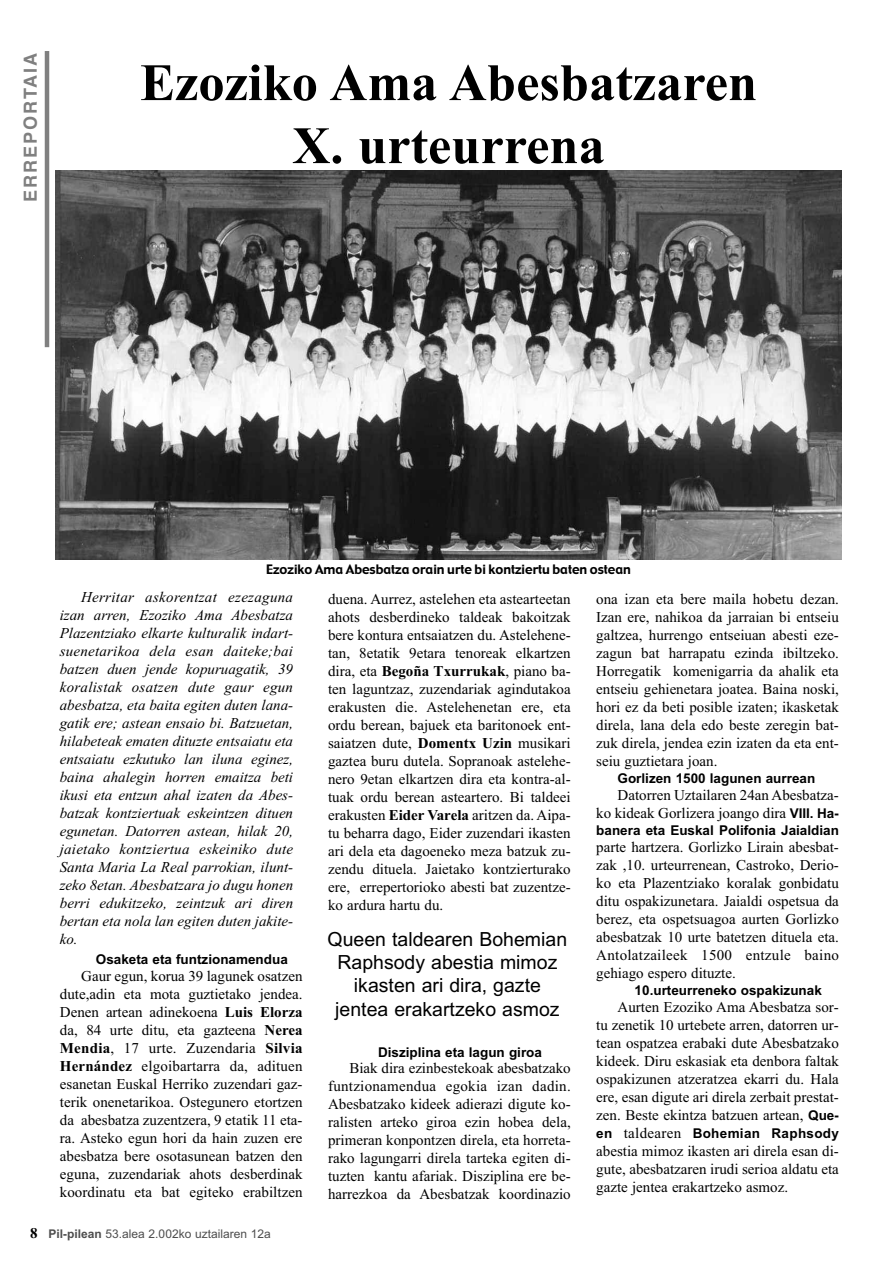
<style>
.page{position:relative;width:893px;height:1263px;background:#fff}
.page>*{position:absolute;margin:0;border:0;box-sizing:border-box;transform-origin:0 0}
.t1{font:700 52.5px/63px "Times New Roman";color:#000;text-align:center}
.t2{font:19.5px/23.4px "Arial";color:#000;text-align:center}
.t3{font:700 18px "Helvetica";letter-spacing:.11em;color:#808080}
.t4{font:15px/18px "Times New Roman";color:#000;text-align:justify}
.t5{font:italic 15px/18px "Times New Roman";color:#000;text-align:justify}
.t6{font:700 13.5px "Arial";color:#000}
.t7{font:700 13.5px "Arial";letter-spacing:.02em;color:#000}
.t8{font:12.75px "Gadget";color:#000}
.t9{font:12px "Arial";color:#4d4d4d}
.s1{font-weight:700}
.s2{font-family:"Arial";font-weight:700;font-size:13.5px}
.s3{font-family:"Times New Roman";font-weight:400;font-size:15px}
.s4{font-family:"Times New Roman";font-weight:700;font-size:15px;color:#000}
</style>
<div class="page">
<hr style="left:45px;top:51px;width:4px;height:296px;background:#808080">
<img style="left:55px;top:170px;width:787px;height:390px">
<p class="t3" style="left:20px;top:202px;width:151px;rotate:-90deg">ERREPORTAIA</p>
<h1 class="t1" style="left:140px;top:50px;width:619px">Ezoziko Ama Abesbatzaren<br>X. urteurrena</h1>
<p class="t8" style="left:266px;top:563px;width:366px">Ezoziko Ama Abesbatza orain urte bi kontziertu baten ostean</p>
<p class="t5" style="left:60px;top:588px;width:235px;text-indent:21px">Herritar askorentzat ezezaguna izan arren, Ezoziko Ama Abesbatza Plazentziako elkarte kulturalik indart&shy;suenetarikoa dela esan daiteke;bai batzen duen jende kopuruagatik, 39 koralistak osatzen dute gaur egun abesbatza, eta baita egiten duten lana&shy;gatik ere; astean ensaio bi. Batzuetan, hilabeteak ematen dituzte entsaiatu eta entsaiatu ezkutuko lan iluna eginez, baina ahalegin horren emaitza beti ikusi eta entzun ahal izaten da Abes&shy;batzak kontziertuak eskeintzen dituen egunetan. Datorren astean, hilak 20, jaietako kontziertua eskeiniko dute Santa Maria La Real parrokian, ilunt&shy;zeko 8etan. Abesbatzara jo dugu honen berri edukitzeko, zeintzuk ari diren bertan eta nola lan egiten duten jakite&shy;ko.</p>
<p class="t6" style="left:96px;top:951px;width:194px">Osaketa eta funtzionamendua</p>
<p class="t4" style="left:60px;top:966px;width:244px;text-indent:21px">Gaur egun, korua 39 lagunek osatzen dute,adin eta mota guztietako jendea.<br>Denen artean adinekoena <span class="s1">Luis Elorza </span>da, 84 urte ditu, eta gazteena <span class="s1">Nerea Mendia</span>, 17 urte. Zuzendaria <span class="s1">Silvia Hernández</span> elgoibartarra da, adituen esanetan Euskal Herriko zuzendari gaz&shy;terik onenetarikoa. Ostegunero etortzen da abesbatza zuzentzera, 9 etatik 11 eta&shy;ra. Asteko egun hori da hain zuzen ere abesbatza bere osotasunean batzen den eguna, zuzendariak ahots desberdinak koordinatu eta bat egiteko erabiltzen</p>
<p class="t4" style="left:328px;top:589px;width:244px">duena. Aurrez, astelehen eta astearteetan ahots desberdineko taldeak bakoitzak bere kontura entsaiatzen du. Astelehene&shy;tan, 8etatik 9etara tenoreak elkartzen dira, eta <span class="s1">Begoña Txurrukak</span>, piano ba&shy;ten laguntzaz, zuzendariak agindutakoa erakusten die. Astelehenetan ere, eta ordu berean, bajuek eta baritonoek ent&shy;saiatzen dute, <span class="s1">Domentx Uzin</span> musikari gaztea buru dutela. Sopranoak astelehe&shy;nero 9etan elkartzen dira eta kontra-al&shy;tuak ordu berean asteartero. Bi taldeei erakusten <span class="s1">Eider Varela</span> aritzen da. Aipa&shy;tu beharra dago, Eider zuzendari ikasten ari dela eta dagoeneko meza batzuk zu&shy;zendu dituela. Jaietako kontzierturako ere, errepertorioko abesti bat zuzentze&shy;ko ardura hartu du.</p>
<h2 class="t2" style="left:328px;top:927px;width:241px">Queen taldearen Bohemian raphsody abestia mimoz ikasten ari dira, gazte jentea erakartzeko asmoz</h2>
<p class="t6" style="left:378px;top:1044px;width:165px">Disziplina eta lagun giroa</p>
<p class="t4" style="left:328px;top:1059px;width:244px;text-indent:21px">Biak dira ezinbestekoak abesbatzako funtzionamendua egokia izan dadin.<br>Abesbatzako kideek adierazi digute ko&shy;ralisten arteko giroa ezin hobea dela, primeran konpontzen direla, eta horreta&shy;rako lagungarri direla tarteka egiten di&shy;tuzten kantu afariak. Disziplina ere be&shy;harrezkoa da Abesbatzak koordinazio</p>
<p class="t4" style="left:596px;top:589px;width:244px">ona izan eta bere maila hobetu dezan.<br>Izan ere, nahikoa da jarraian bi entseiu galtzea, hurrengo entseiuan abesti eze&shy;zagun bat harrapatu ezinda ibiltzeko.<br>Horregatik komenigarria da ahalik eta entseiu gehienetara joatea. Baina noski, hori ez da beti posible izaten; ikasketak direla, lana dela edo beste zeregin bat&shy;zuk direla, jendea ezin izaten da eta ent&shy;seiu guztietara joan.</p>
<p class="t6" style="left:617px;top:770px;width:199px">Gorlizen 1500 lagunen aurrean</p>
<p class="t4" style="left:596px;top:786px;width:244px;text-align:right">Datorren uztailaren 24an Abesbatza-<br>ko kideak Gorlizera joango dira <span class="s2">VIII. Ha-</span></p>
<p class="t6" style="left:596px;top:823px;width:244px">banera eta Euskal Polifonia Jaialdian</p>
<p class="t4" style="left:596px;top:838px;width:244px">parte hartzera. Gorlizko lirain abesbat&shy;zak ,10. urteurrenean, Castroko, Derio&shy;ko eta Plazentziako koralak gonbidatu ditu ospakizunetara. Jaialdi ospetsua da berez, eta ospetsuagoa aurten Gorlizko abesbatzak 10 urte batetzen dituela eta.<br>Antolatzaileek 1500 entzule baino gehiago espero dituzte.</p>
<p class="t6" style="left:635px;top:983px;width:189px">10.urteurreneko ospakizunak</p>
<p class="t4" style="left:596px;top:998px;width:244px;text-indent:21px">Aurten Ezoziko Ama Abesbatza sor&shy;tu zenetik 10 urtebete arren, datorren ur&shy;tean ospatzea erabaki dute Abesbatzako kideek. Diru eskasiak eta denbora faltak ospakizunen atzeratzea ekarri du. Hala ere, esan digute ari direla zerbait prestat&shy;zen. Beste ekintza batzuen artean, <span class="s2">Que-</span></p>
<p class="t7" style="left:596px;top:1126px;width:244px">en <span class="s3">taldearen</span> Bohemian Raphsody</p>
<p class="t4" style="left:596px;top:1142px;width:244px">abestia mimoz ikasten ari direla esan di&shy;gute, abesbatzaren irudi serioa aldatu eta gazte jentea erakartzeko asmoz.</p>
<p class="t9" style="left:30px;top:1227px;width:242px"><span class="s4">8</span> <span class="s1">Pil-pilean</span> 53.alea 2.002ko uztailaren 12a</p>
</div>
